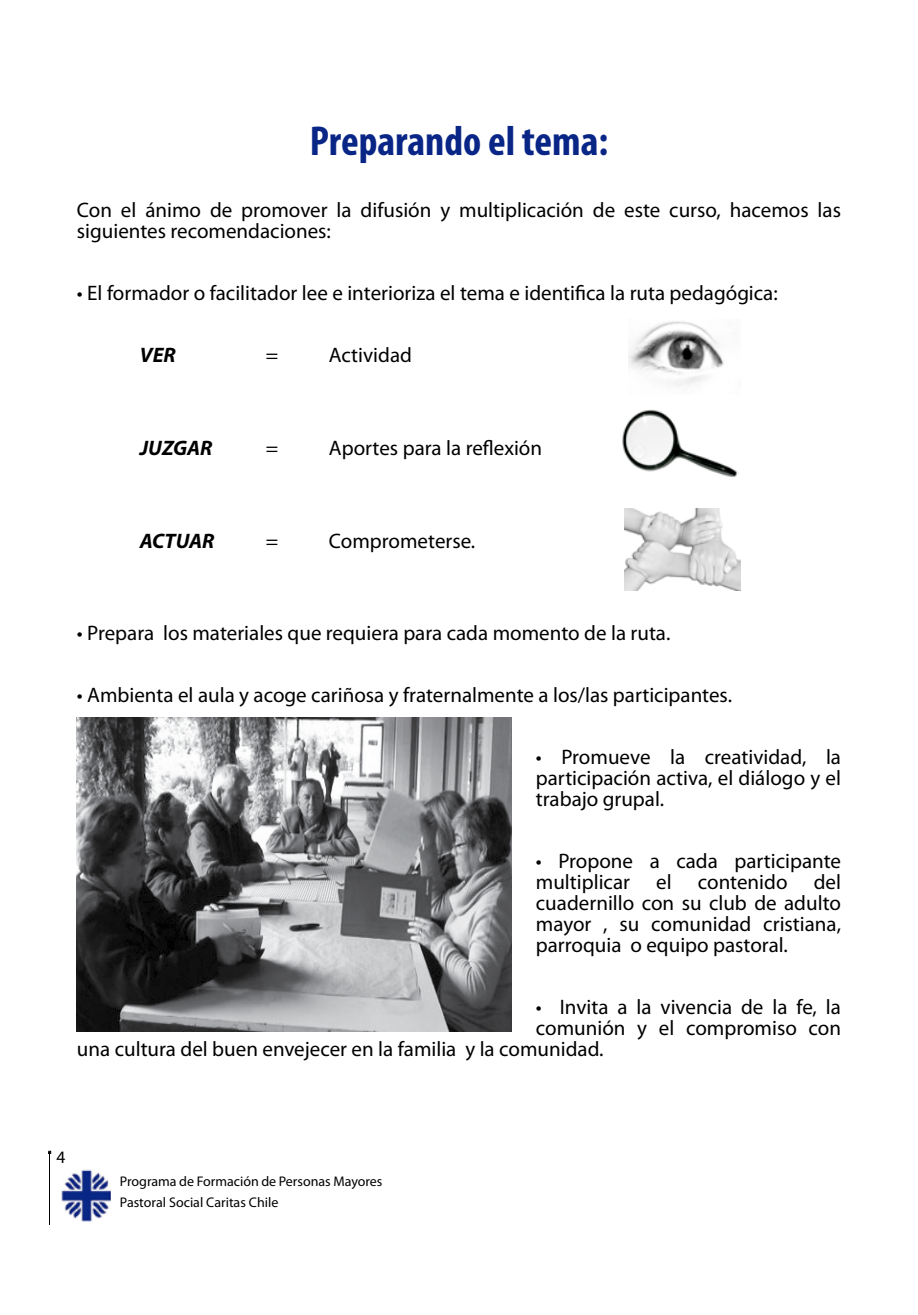
<style>
.page{position:relative;width:918px;height:1315px;background:#fff}
.page>*{position:absolute;margin:0;border:0;box-sizing:border-box;transform-origin:0 0}
.t1{font:700 condensed 42px "Myriad Pro";color:#092687}
.t2{font:21px/21px "Myriad Pro";color:#000;text-align:justify}
.t3{font:italic 700 21px "Myriad Pro";color:#000}
.t4{font:17.5px "Myriad Pro";color:#000}
.t5{font:14px/21px "Myriad Pro";color:#000}
</style>
<div class="page">
<div style="left:46px;top:1149px;width:7px;height:76px;background:#000;opacity:.75"></div>
<img style="left:77px;top:718px;width:434px;height:314px">
<img style="left:629px;top:321px;width:95px;height:65px">
<img style="left:622px;top:409px;width:116px;height:68px">
<img style="left:624px;top:508px;width:116px;height:82px">
<img style="left:61px;top:1169px;width:50px;height:53px">
<h1 class="t1" style="left:310px;top:115px;width:300px">Preparando el tema:</h1>
<p class="t2" style="left:77px;top:199px;width:765px">Con el ánimo de promover la difusión y multiplicación de este curso, hacemos las siguientes recomendaciones:</p>
<p class="t2" style="left:77px;top:282px;width:702px">• El formador o facilitador lee e interioriza el tema e identifica la ruta pedagógica:</p>
<p class="t3" style="left:140px;top:341px;width:37px">VER</p>
<p class="t2" style="left:266px;top:344px;width:14px">=</p>
<p class="t2" style="left:329px;top:344px;width:84px">Actividad</p>
<p class="t3" style="left:140px;top:434px;width:74px">JUZGAR</p>
<p class="t2" style="left:266px;top:437px;width:14px">=</p>
<p class="t2" style="left:329px;top:437px;width:215px">Aportes para la reflexión</p>
<p class="t3" style="left:140px;top:527px;width:76px">ACTUAR</p>
<p class="t2" style="left:266px;top:530px;width:14px">=</p>
<p class="t2" style="left:329px;top:530px;width:148px">Comprometerse.</p>
<p class="t2" style="left:77px;top:622px;width:595px">• Prepara los materiales que requiera para cada momento de la ruta.</p>
<p class="t2" style="left:77px;top:684px;width:656px">• Ambienta el aula y acoge cariñosa y fraternalmente a los/las participantes.</p>
<p class="t2" style="left:536px;top:746px;width:307px">• Promueve la creatividad, la participación activa, el diálogo y el trabajo grupal.</p>
<p class="t2" style="left:536px;top:850px;width:307px">• Propone a cada participante multiplicar el contenido del cuadernillo con su club de adulto mayor , su comunidad cristiana, parroquia o equipo pastoral.</p>
<p class="t2" style="left:536px;top:996px;width:307px">• Invita a la vivencia de la fe, la</p>
<p class="t2" style="left:536px;top:1017px;width:307px">comunión y el compromiso con</p>
<p class="t2" style="left:77px;top:1038px;width:528px">una cultura del buen envejecer en la familia y la comunidad.</p>
<p class="t4" style="left:57px;top:1146px;width:10px">4</p>
<p class="t5" style="left:120px;top:1170px;width:264px">Programa de Formación de Personas Mayores<br>Pastoral Social Caritas Chile</p>
</div>
